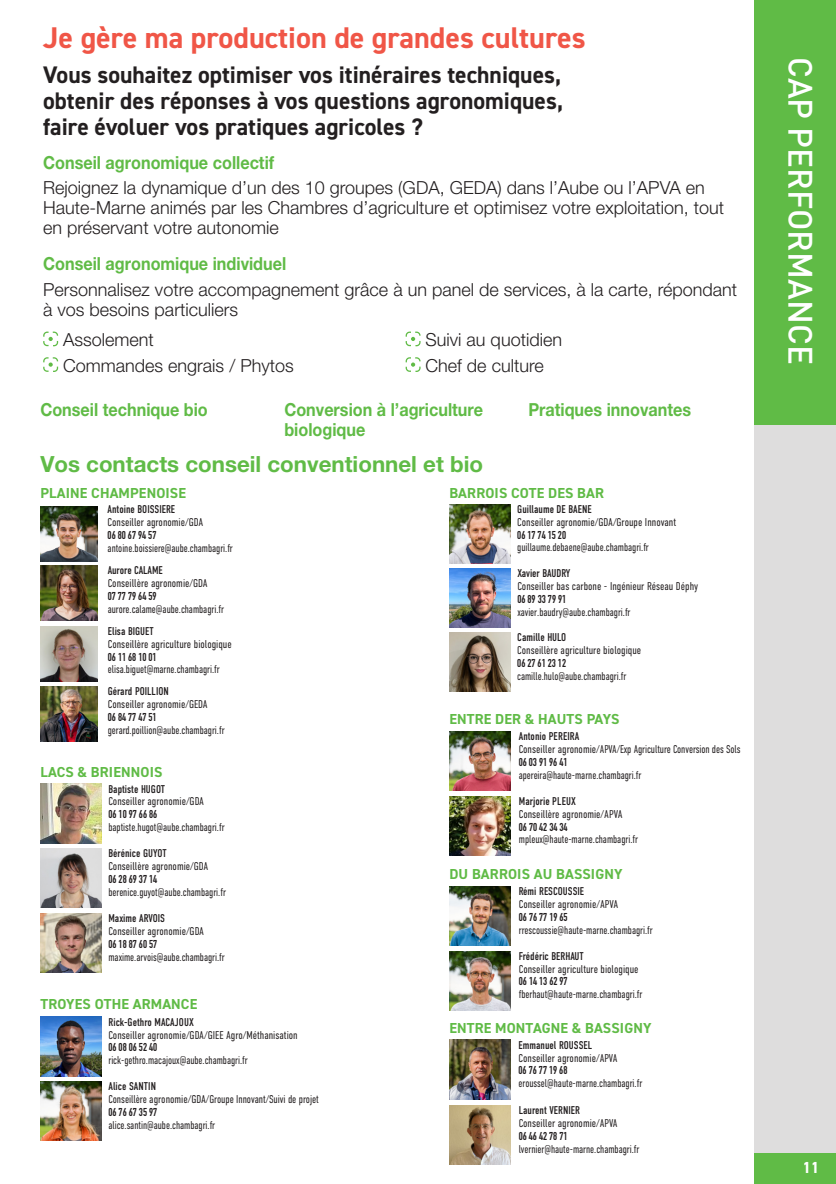
<style>
.page{position:relative;width:836px;height:1184px;background:#fff}
.page>*{position:absolute;margin:0;border:0;box-sizing:border-box;transform-origin:0 0}
.t1{font:500 33.2px "DIN";color:#fff}
.t2{font:700 30px "DIN2014";color:#f05647}
.t3{font:700 24px/26px "DIN2014";color:#231f20;text-align:justify}
.t4{font:700 22.2px "Helvetica Neue LT Pro";color:#60bb46}
.t5{font:300 18px/20px "Helvetica Neue LT Pro";color:#231f20}
.t6{font:700 18px/20px "Helvetica Neue LT Pro";color:#60bb46;scale:.9 1}
.t7{font:700 16px "DIN2014";color:#fff}
.t8{font:700 14.4px "DIN2014";letter-spacing:.01em;color:#60bb46}
.t9{font:300 11.2px "DIN Condensed";letter-spacing:-.005em;color:#231f20;scale:.9 1}
.t10{font:300 11.2px "DIN Condensed";letter-spacing:-.005em;color:#231f20}
.t11{font:11.2px "DIN Condensed";color:#231f20}
.t12{font:11.2px "DIN Engschrift LT Pro";color:#231f20}
.t13{font:300 11.2px "DIN Condensed";letter-spacing:-.005em;color:#231f20;scale:.93 1}
</style>
<div class="page">
<div style="left:753px;top:1152px;width:82px;height:32px;background:#60bb46"></div>
<div style="left:753px;top:425px;width:82px;height:727px;background:#dedddd"></div>
<div style="left:753px;top:0;width:82px;height:425px;background:#60bb46"></div>
<img style="left:40px;top:506px;width:57px;height:55px">
<img style="left:40px;top:566px;width:57px;height:55px">
<img style="left:40px;top:686px;width:57px;height:56px">
<img style="left:40px;top:626px;width:57px;height:55px">
<img style="left:40px;top:848px;width:61px;height:60px">
<img style="left:40px;top:784px;width:61px;height:59px">
<img style="left:40px;top:1082px;width:61px;height:59px">
<img style="left:40px;top:1017px;width:61px;height:59px">
<img style="left:449px;top:504px;width:61px;height:59px">
<img style="left:449px;top:569px;width:61px;height:59px">
<img style="left:449px;top:632px;width:61px;height:59px">
<img style="left:449px;top:731px;width:61px;height:59px">
<img style="left:449px;top:796px;width:61px;height:59px">
<img style="left:449px;top:951px;width:61px;height:59px">
<img style="left:449px;top:886px;width:61px;height:59px">
<img style="left:449px;top:1040px;width:61px;height:59px">
<img style="left:449px;top:1105px;width:61px;height:60px">
<img style="left:40px;top:914px;width:61px;height:59px">
<svg style="left:43px;top:332px;width:15px;height:14px"></svg>
<svg style="left:43px;top:357px;width:15px;height:15px"></svg>
<svg style="left:405px;top:332px;width:15px;height:14px"></svg>
<svg style="left:405px;top:357px;width:15px;height:15px"></svg>
<h2 class="t2" style="left:43px;top:18px;width:543px">Je gère ma production de grandes cultures</h2>
<h3 class="t3" style="left:43px;top:61px;width:521px">Vous souhaitez optimiser vos itinéraires techniques, obtenir des réponses à vos questions agronomiques, faire évoluer vos pratiques agricoles ?</h3>
<h3 class="t6" style="left:43px;top:152px;width:258px">Conseil agronomique collectif</h3>
<h3 class="t5" style="left:43px;top:178px;width:682px">Rejoignez la dynamique d’un des 10 groupes (GDA, GEDA) dans l’Aube ou l’APVA en<br>Haute-Marne animés par les Chambres d’agriculture et optimisez votre exploitation, tout en préservant votre autonomie</h3>
<h3 class="t6" style="left:43px;top:253px;width:271px">Conseil agronomique individuel</h3>
<h3 class="t5" style="left:43px;top:279px;width:695px">Personnalisez votre accompagnement grâce à un panel de services, à la carte, répondant à vos besoins particuliers</h3>
<h3 class="t5" style="left:63px;top:327px;width:232px;line-height:25.6px">Assolement<br>Commandes engrais / Phytos</h3>
<h3 class="t5" style="left:425px;top:327px;width:138px;line-height:25.6px">Suivi au quotidien<br>Chef de culture</h3>
<h3 class="t6" style="left:40px;top:399px;width:187px">Conseil technique bio</h3>
<h3 class="t6" style="left:284px;top:399px;width:222px">Conversion à l’agriculture biologique</h3>
<h3 class="t6" style="left:528px;top:399px;width:182px">Pratiques innovantes</h3>
<h3 class="t4" style="left:40px;top:450px;width:444px">Vos contacts conseil conventionnel et bio</h3>
<p class="t11" style="left:108px;top:503px;width:69px">Antoine BOISSIERE</p>
<p class="t10" style="left:108px;top:516px;width:97px">Conseiller agronomie/GDA</p>
<p class="t12" style="left:108px;top:529px;width:50px">06 80 67 94 57</p>
<p class="t9" style="left:108px;top:542px;width:141px">antoine.boissiere@aube.chambagri.fr</p>
<p class="t11" style="left:108px;top:564px;width:57px">Aurore CALAME</p>
<p class="t10" style="left:108px;top:577px;width:101px">Conseillère agronomie/GDA</p>
<p class="t12" style="left:108px;top:590px;width:50px">07 77 79 64 59</p>
<p class="t9" style="left:108px;top:603px;width:131px">aurore.calame@aube.chambagri.fr</p>
<p class="t11" style="left:108px;top:625px;width:47px">Elisa BIGUET</p>
<p class="t10" style="left:108px;top:638px;width:125px">Conseillère agriculture biologique</p>
<p class="t12" style="left:108px;top:650px;width:50px">06 11 68 10 01</p>
<p class="t9" style="left:108px;top:663px;width:126px">elisa.biguet@marne.chambagri.fr</p>
<p class="t11" style="left:108px;top:685px;width:62px">Gérard POILLION</p>
<p class="t10" style="left:108px;top:698px;width:101px">Conseiller agronomie/GEDA</p>
<p class="t12" style="left:108px;top:710px;width:50px">06 84 77 47 51</p>
<p class="t9" style="left:108px;top:724px;width:131px">gerard.poillion@aube.chambagri.fr</p>
<p class="t8" style="left:449px;top:483px;width:156px">BARROIS COTE DES BAR</p>
<p class="t11" style="left:517px;top:503px;width:76px">Guillaume DE BAENE</p>
<p class="t10" style="left:517px;top:515px;width:160px">Conseiller agronomie/GDA/Groupe Innovant</p>
<p class="t12" style="left:517px;top:528px;width:50px">06 17 74 15 20</p>
<p class="t9" style="left:517px;top:541px;width:148px">guillaume.debaene@aube.chambagri.fr</p>
<p class="t11" style="left:517px;top:567px;width:55px">Xavier BAUDRY</p>
<p class="t10" style="left:517px;top:580px;width:182px">Conseiller bas carbone - Ingénieur Réseau Déphy</p>
<p class="t12" style="left:517px;top:593px;width:50px">06 89 33 79 91</p>
<p class="t9" style="left:517px;top:606px;width:127px">xavier.baudry@aube.chambagri.fr</p>
<p class="t11" style="left:517px;top:631px;width:50px">Camille HULO</p>
<p class="t10" style="left:517px;top:644px;width:125px">Conseillère agriculture biologique</p>
<p class="t12" style="left:517px;top:656px;width:50px">06 27 61 23 12</p>
<p class="t9" style="left:517px;top:669px;width:123px">camille.hulo@aube.chambagri.fr</p>
<p class="t8" style="left:449px;top:710px;width:171px">ENTRE DER &amp; HAUTS PAYS</p>
<p class="t11" style="left:518px;top:730px;width:62px">Antonio PEREIRA</p>
<p class="t10" style="left:518px;top:743px;width:223px">Conseiller agronomie/APVA/Exp Agriculture Conversion des Sols</p>
<p class="t12" style="left:518px;top:755px;width:50px">06 03 91 96 41</p>
<p class="t9" style="left:518px;top:769px;width:138px">apereira@haute-marne.chambagri.fr</p>
<p class="t11" style="left:518px;top:795px;width:59px">Marjorie PLEUX</p>
<p class="t10" style="left:518px;top:807px;width:105px">Conseillère agronomie/APVA</p>
<p class="t12" style="left:518px;top:820px;width:50px">06 70 42 34 34</p>
<p class="t9" style="left:518px;top:833px;width:134px">mpleux@haute-marne.chambagri.fr</p>
<p class="t8" style="left:449px;top:864px;width:174px">DU BARROIS AU BASSIGNY</p>
<p class="t11" style="left:518px;top:885px;width:67px">Rémi RESCOUSSIE</p>
<p class="t10" style="left:518px;top:898px;width:101px">Conseiller agronomie/APVA</p>
<p class="t12" style="left:518px;top:910px;width:50px">06 76 77 19 65</p>
<p class="t9" style="left:518px;top:923px;width:150px">rrescoussie@haute-marne.chambagri.fr</p>
<p class="t11" style="left:518px;top:949px;width:66px">Frédéric BERHAUT</p>
<p class="t10" style="left:518px;top:962px;width:121px">Conseiller agriculture biologique</p>
<p class="t12" style="left:518px;top:975px;width:50px">06 14 13 62 97</p>
<p class="t9" style="left:518px;top:988px;width:139px">fberhaut@haute-marne.chambagri.fr</p>
<p class="t8" style="left:449px;top:1018px;width:203px">ENTRE MONTAGNE &amp; BASSIGNY</p>
<p class="t11" style="left:518px;top:1038px;width:75px">Emmanuel ROUSSEL</p>
<p class="t10" style="left:518px;top:1051px;width:100px">Conseiller agronomie/APVA</p>
<p class="t12" style="left:518px;top:1064px;width:50px">06 76 77 19 68</p>
<p class="t9" style="left:518px;top:1077px;width:139px">eroussel@haute-marne.chambagri.fr</p>
<p class="t11" style="left:518px;top:1104px;width:63px">Laurent VERNIER</p>
<p class="t10" style="left:518px;top:1117px;width:100px">Conseiller agronomie/APVA</p>
<p class="t12" style="left:518px;top:1129px;width:50px">06 46 42 78 71</p>
<p class="t9" style="left:518px;top:1143px;width:136px">lvernier@haute-marne.chambagri.fr</p>
<p class="t8" style="left:40px;top:483px;width:147px">PLAINE CHAMPENOISE</p>
<p class="t8" style="left:40px;top:762px;width:123px">LACS &amp; BRIENNOIS</p>
<p class="t11" style="left:108px;top:782px;width:58px">Baptiste HUGOT</p>
<p class="t10" style="left:108px;top:795px;width:97px">Conseiller agronomie/GDA</p>
<p class="t12" style="left:108px;top:808px;width:50px">06 10 97 66 86</p>
<p class="t9" style="left:108px;top:821px;width:130px">baptiste.hugot@aube.chambagri.fr</p>
<p class="t11" style="left:108px;top:847px;width:60px">Bérénice GUYOT</p>
<p class="t10" style="left:108px;top:860px;width:101px">Conseillère agronomie/GDA</p>
<p class="t12" style="left:108px;top:872px;width:50px">06 28 69 37 14</p>
<p class="t9" style="left:108px;top:886px;width:132px">berenice.guyot@aube.chambagri.fr</p>
<p class="t11" style="left:108px;top:912px;width:58px">Maxime ARVOIS</p>
<p class="t10" style="left:108px;top:925px;width:97px">Conseiller agronomie/GDA</p>
<p class="t12" style="left:108px;top:938px;width:50px">06 18 87 60 57</p>
<p class="t9" style="left:108px;top:951px;width:131px">maxime.arvois@aube.chambagri.fr</p>
<p class="t8" style="left:40px;top:994px;width:158px">TROYES OTHE ARMANCE</p>
<p class="t11" style="left:108px;top:1015px;width:87px">Rick-Gethro MACAJOUX</p>
<p class="t10" style="left:108px;top:1028px;width:191px">Conseiller agronomie/GDA/GIEE Agro/Méthanisation</p>
<p class="t12" style="left:108px;top:1041px;width:50px">06 08 06 52 40</p>
<p class="t9" style="left:108px;top:1054px;width:156px">rick-gethro.macajoux@aube.chambagri.fr</p>
<p class="t11" style="left:108px;top:1080px;width:49px">Alice SANTIN</p>
<p class="t13" style="left:108px;top:1093px;width:228px">Conseillère agronomie/GDA/Groupe Innovant/Suivi de projet</p>
<p class="t12" style="left:108px;top:1105px;width:50px">06 76 67 35 97</p>
<p class="t9" style="left:108px;top:1119px;width:120px">alice.santin@aube.chambagri.fr</p>
<h1 class="t1" style="left:821px;top:57px;width:309px;rotate:90deg">CAP PERFORMANCE</h1>
<h3 class="t7" style="left:802px;top:1156px;width:19px">11</h3>
</div>
